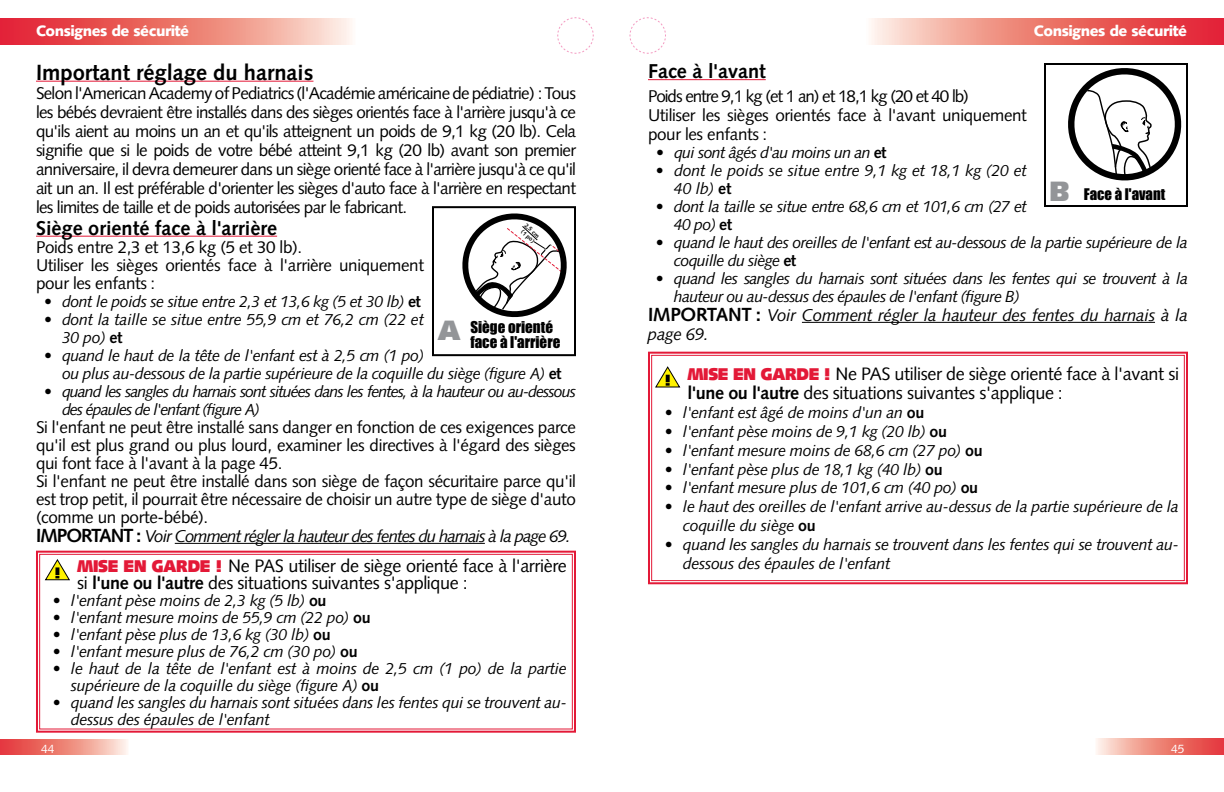
<style>
.page{position:relative;width:1224px;height:792px;background:#fff}
.page>*{position:absolute;margin:0;border:0;box-sizing:border-box;transform-origin:0 0}
.t1{font:700 22px "Syntax";color:#000}
.t2{font:700 20px "Syntax";color:#000}
.t3{font:18px/17px "Syntax";letter-spacing:-.02em;color:#000}
.t4{font:17px/19px "Syntax";letter-spacing:-.02em;color:#000}
.t5{font:italic 17px/19px "Syntax";letter-spacing:-.02em;color:#000}
.t6{font:italic 16px/18px "Syntax";letter-spacing:-.02em;color:#000}
.t7{font:italic 16px/18px "Syntax";letter-spacing:-.04em;color:#000}
.t8{font:italic 16px/18px "Syntax";letter-spacing:-.06em;color:#000}
.t9{font:900 15px "Syntax";letter-spacing:-.03em;color:#fff}
.t10{font:15px/15px "Impact";color:#000}
.t11{font:14.8px "Impact";color:#000}
.t12{font:12px "Syntax";color:#fff}
.t13{font:700 6px/6.8px "Syntax";color:#000;text-align:center}
.s1{font-weight:700;font-style:normal}
.s2{font-weight:700;font-size:19px}
.s3{font-style:italic}
.s4{font-weight:900;font-size:17px;color:#e31937}
.s5{font-weight:700}
.s6{font-weight:700;font-style:normal;font-size:19px}
.s7{font-family:"Syntax";font-weight:900;font-size:28px;color:#939598}
</style>
<div class="page">
<svg style="left:0;top:739px;width:128px;height:16px;background:#ee8a81"></svg>
<svg style="left:0;top:18px;width:352px;height:27px;background:#ed7c77"></svg>
<svg style="left:557px;top:17px;width:37px;height:37px"></svg>
<svg style="left:1096px;top:738px;width:128px;height:17px;background:#ee8a81"></svg>
<svg style="left:871px;top:18px;width:353px;height:27px;background:#ed7c76"></svg>
<svg style="left:630px;top:17px;width:36px;height:37px"></svg>
<hr style="left:648px;top:79px;width:118px;height:1px;background:#e31937">
<hr style="left:802px;top:322px;width:353px;height:1px;background:#000">
<hr style="left:36px;top:81px;width:277px;height:1px;background:#e31937">
<hr style="left:36px;top:236px;width:241px;height:1px;background:#e31937">
<hr style="left:175px;top:543px;width:310px;height:1px;background:#000">
<div style="left:432px;top:206px;width:144px;height:150px;border:2px solid #000"></div>
<svg style="left:432px;top:213px;width:135px;height:132px"></svg>
<div style="left:1044px;top:63px;width:144px;height:144px;border:2px solid #000"></div>
<svg style="left:1047px;top:68px;width:134px;height:137px"></svg>
<svg style="left:36px;top:550px;width:540px;height:183px"></svg>
<div style="left:39px;top:554px;width:534px;height:175px;border:1px solid #e31937"></div>
<svg style="left:44px;top:559px;width:27px;height:22px"></svg>
<svg style="left:648px;top:351px;width:540px;height:234px"></svg>
<div style="left:651px;top:355px;width:534px;height:226px;border:1px solid #e31937"></div>
<svg style="left:654px;top:366px;width:27px;height:22px"></svg>
<p class="t9" style="left:36px;top:22px;width:155px">Consignes de sécurité</p>
<p class="t9" style="left:1034px;top:22px;width:155px">Consignes de sécurité</p>
<p class="t1" style="left:36px;top:59px;width:279px">Important réglage du harnais</p>
<p class="t4" style="left:36px;top:83px;width:542px;text-align:justify">Selon l'American Academy of Pediatrics (l'Académie américaine de pédiatrie) : Tous les bébés devraient être installés dans des sièges orientés face à l'arrière jusqu'à ce qu'ils aient au moins un an et qu'ils atteignent un poids de 9,1 kg (20 lb). Cela signifie que si le poids de votre bébé atteint 9,1 kg (20 lb) avant son premier anniversaire, il devra demeurer dans un siège orienté face à l'arrière jusqu'à ce qu'il ait un an. Il est préférable d'orienter les sièges d'auto face à l'arrière en respectant les limites de taille et de poids autorisées par le fabricant.</p>
<p class="t2" style="left:36px;top:216px;width:243px">Siège orienté face à l'arrière</p>
<p class="t4" style="left:36px;top:238px;width:390px;line-height:18px">Poids entre 2,3 et 13,6 kg (5 et 30 lb).<br>Utiliser les sièges orientés face à l'arrière uniquement pour les enfants :</p>
<p class="t6" style="left:44px;top:292px;width:378px">• dont le poids se situe entre 2,3 et 13,6 kg (5 et 30 lb) <span class="s1">et</span></p>
<p class="t6" style="left:62px;top:310px;width:363px;text-indent:-18px">• dont la taille se situe entre 55,9 cm et 76,2 cm (22 et<br>30 po) <span class="s1">et</span></p>
<p class="t6" style="left:62px;top:346px;width:501px;text-indent:-18px">• quand le haut de la tête de l'enfant est à 2,5 cm (1 po)<br>ou plus au-dessous de la partie supérieure de la coquille du siège (figure A) <span class="s1">et</span></p>
<p class="t8" style="left:62px;top:382px;width:515px;text-indent:-18px">• quand les sangles du harnais sont situées dans les fentes, à la hauteur ou au-dessous des épaules de l'enfant (figure A)</p>
<p class="t4" style="left:36px;top:418px;width:542px;line-height:18.2px">Si l'enfant ne peut être installé sans danger en fonction de ces exigences parce qu'il est plus grand ou plus lourd, examiner les directives à l'égard des sièges qui font face à l'avant à la page 45.<br>Si l'enfant ne peut être installé dans son siège de façon sécuritaire parce qu'il est trop petit, il pourrait être nécessaire de choisir un autre type de siège d'auto (comme un porte-bébé).<br><span class="s2">IMPORTANT :</span> <span class="s3">Voir Comment régler la hauteur des fentes du harnais à la page 69.</span></p>
<p class="t13" style="left:528px;top:222px;width:19px;rotate:44deg">2,5 cm (1 po)</p>
<p class="t10" style="left:438px;top:319px;width:124px;text-indent:33px">Siège orienté<br><sup>A</sup> face à l'arrière</p>
<p class="t3" style="left:77px;top:557px;width:491px"><span class="s4">MISE EN GARDE !</span> Ne PAS utiliser de siège orienté face à l'arrière si <span class="s5">l'une ou l'autre</span> des situations suivantes s'applique :</p>
<p class="t6" style="left:53px;top:591px;width:275px">• l'enfant pèse moins de 2,3 kg (5 lb) <span class="s1">ou</span></p>
<p class="t6" style="left:53px;top:608px;width:319px">• l'enfant mesure moins de 55,9 cm (22 po) <span class="s1">ou</span></p>
<p class="t6" style="left:53px;top:625px;width:279px">• l'enfant pèse plus de 13,6 kg (30 lb) <span class="s1">ou</span></p>
<p class="t6" style="left:53px;top:642px;width:306px">• l'enfant mesure plus de 76,2 cm (30 po) <span class="s1">ou</span></p>
<p class="t6" style="left:71px;top:660px;width:497px;line-height:17px;text-indent:-18px">• le haut de la tête de l'enfant est à moins de 2,5 cm (1 po) de la partie supérieure de la coquille du siège (figure A) <span class="s1">ou</span></p>
<p class="t6" style="left:71px;top:694px;width:497px;line-height:17px;text-indent:-18px">• quand les sangles du harnais sont situées dans les fentes qui se trouvent au&shy;dessus des épaules de l'enfant</p>
<p class="t2" style="left:648px;top:60px;width:119px">Face à l'avant</p>
<p class="t4" style="left:648px;top:86px;width:380px">Poids entre 9,1 kg (et 1 an) et 18,1 kg (20 et 40 lb)<br>Utiliser les sièges orientés face à l'avant uniquement pour les enfants :</p>
<p class="t7" style="left:656px;top:143px;width:232px">• qui sont âgés d'au moins un an <span class="s1">et</span></p>
<p class="t6" style="left:674px;top:161px;width:354px;text-indent:-18px">• dont le poids se situe entre 9,1 kg et 18,1 kg (20 et<br>40 lb) <span class="s1">et</span></p>
<p class="t7" style="left:674px;top:197px;width:354px;text-indent:-18px">• dont la taille se situe entre 68,6 cm et 101,6 cm (27 et<br>40 po) <span class="s1">et</span></p>
<p class="t7" style="left:674px;top:233px;width:515px;text-indent:-18px">• quand le haut des oreilles de l'enfant est au-dessous de la partie supérieure de la coquille du siège <span class="s1">et</span></p>
<p class="t7" style="left:674px;top:269px;width:516px;text-indent:-18px">• quand les sangles du harnais sont situées dans les fentes qui se trouvent à la hauteur ou au-dessus des épaules de l'enfant (figure B)</p>
<p class="t5" style="left:648px;top:305px;width:542px"><span class="s6">IMPORTANT :</span> Voir Comment régler la hauteur des fentes du harnais à la page 69.</p>
<p class="t11" style="left:1050px;top:183px;width:117px"><span class="s7">b</span> Face à l'avant</p>
<p class="t3" style="left:687px;top:364px;width:493px;line-height:19px"><span class="s4">MISE EN GARDE !</span> Ne PAS utiliser de siège orienté face à l'avant si <span class="s5">l'une ou l'autre</span> des situations suivantes s'applique :</p>
<p class="t6" style="left:665px;top:403px;width:261px">• l'enfant est âgé de moins d'un an <span class="s1">ou</span></p>
<p class="t6" style="left:665px;top:422px;width:284px">• l'enfant pèse moins de 9,1 kg (20 lb) <span class="s1">ou</span></p>
<p class="t6" style="left:665px;top:441px;width:319px">• l'enfant mesure moins de 68,6 cm (27 po) <span class="s1">ou</span></p>
<p class="t6" style="left:665px;top:460px;width:279px">• l'enfant pèse plus de 18,1 kg (40 lb) <span class="s1">ou</span></p>
<p class="t6" style="left:665px;top:479px;width:315px">• l'enfant mesure plus de 101,6 cm (40 po) <span class="s1">ou</span></p>
<p class="t6" style="left:683px;top:497px;width:497px;line-height:19px;text-indent:-18px">• le haut des oreilles de l'enfant arrive au-dessus de la partie supérieure de la coquille du siège <span class="s1">ou</span></p>
<p class="t6" style="left:683px;top:535px;width:498px;line-height:19px;text-indent:-18px">• quand les sangles du harnais se trouvent dans les fentes qui se trouvent au&shy;dessous des épaules de l'enfant</p>
<p class="t12" style="left:41px;top:741px;width:15px">44</p>
<p class="t12" style="left:1171px;top:741px;width:15px">45</p>
</div>
